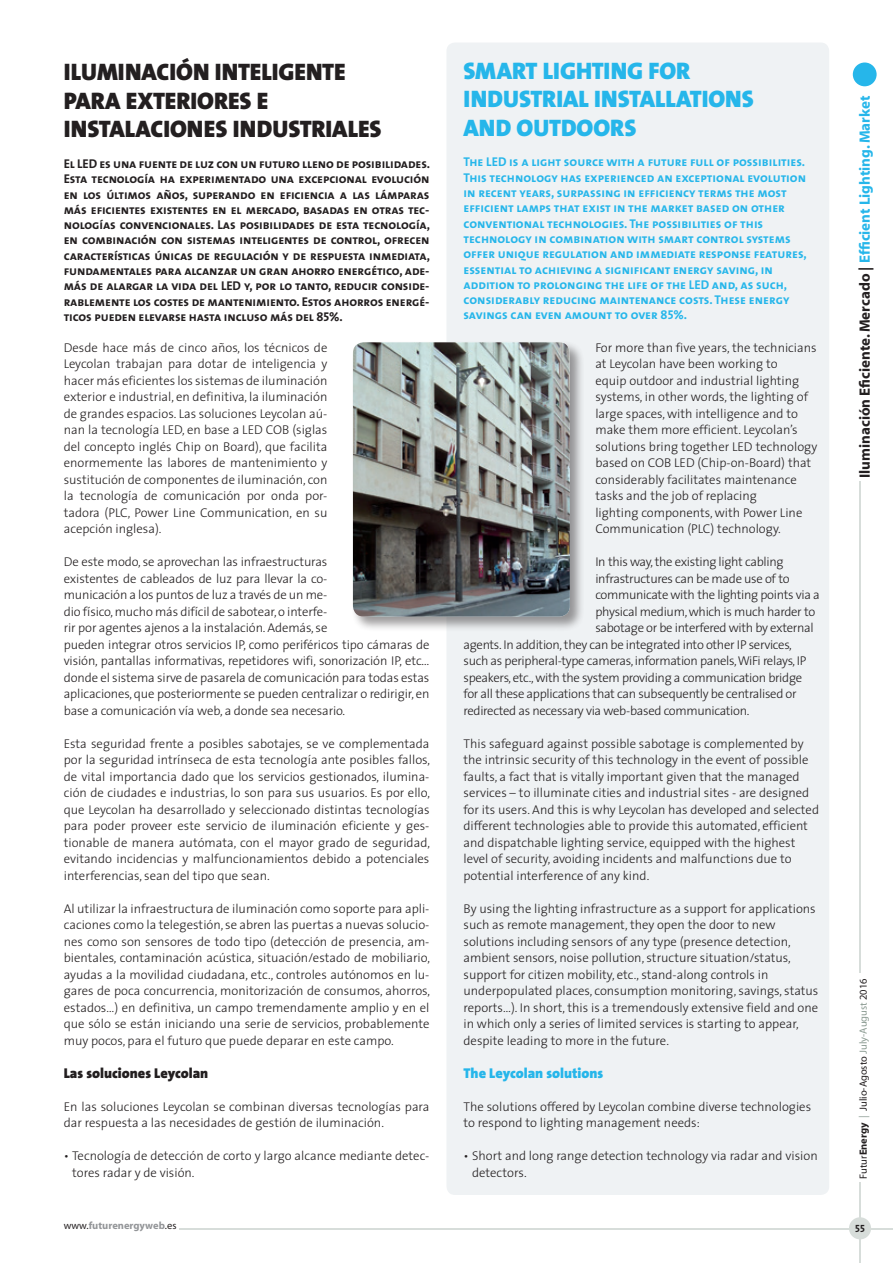
<style>
.page{position:relative;width:893px;height:1263px;background:#fff}
.page>*{position:absolute;margin:0;border:0;box-sizing:border-box;transform-origin:0 0}
.Titular_Grande{font:24px/28.8px "The Sans Black Caps";color:#231f20}
.Titular_Grande-2{font:24px/28.5px "The Sans Black Caps";color:#26b6ea}
.t1{font:700 15px "Myriad";color:#231f20}
.Ladillo_Texto_-_espa{font:900 14.25px "The Sans";color:#231f20}
.Ladillo_Texto{font:900 14.25px "The Sans";color:#26b6ea}
.Texto{font:300 12.75px/16.5px "The Sans";letter-spacing:-.01em;color:#231f20}
.Texto_ingles{font:300 12.75px/16.5px "The Sans";color:#231f20}
.Titular_Grande-3{font:12.75px/15.3px "The Sans Bold Caps";letter-spacing:-.01em;color:#231f20;text-align:justify}
.Titular_Grande-4{font:12.75px/15.3px "The Sans Bold Caps";color:#26b6ea}
.Texto_ingles-2{font:300 12.75px "The Sans";letter-spacing:-.025em;color:#231f20}
.t2{font:10.5px "Myriad";color:#231f20}
.t3{font:700 10.5px "Myriad";color:#939598}
.t4{font:10.5px "The Sans Bold Caps";color:#231f20}
.s1{color:#26b6ea}
.s2{font-weight:700}
.s3{color:#8b9b92}
.s4{font-weight:400;color:#231f20}
</style>
<div class="page">
<div style="left:446px;top:43px;width:383px;height:1152px;background:#eff2f4;border-radius:9px"></div>
<div style="left:350px;top:340px;width:234px;height:291px;background:#231f20;opacity:.45"></div>
<img style="left:353px;top:342px;width:217px;height:275px">
<hr style="left:179px;top:1228px;width:714px;height:1px;background:#d7ddda">
<hr style="left:860px;top:1182px;width:1px;height:81px;background:#d7ddda">
<div style="left:849px;top:1217px;width:22px;height:22px;background:#d7ddda;border-radius:50%"></div>
<hr style="left:860px;top:481px;width:1px;height:492px;background:#d7ddda">
<div style="left:853px;top:63px;width:24px;height:23px;background:#26b6ea;border-radius:50%"></div>
<p class="Titular_Grande" style="left:64px;top:57px;width:319px">ILUMINACIÓN INTELIGENTE<br>PARA EXTERIORES E<br>INSTALACIONES INDUSTRIALES</p>
<p class="Titular_Grande-3" style="left:64px;top:156px;width:368px">El LED es una fuente de luz con un futuro lleno de posibilidades.<br>Esta tecnología ha experimentado una excepcional evolución en los últimos años, superando en eficiencia a las lámparas más eficientes existentes en el mercado, basadas en otras tec&shy;nologías convencionales. Las posibilidades de esta tecnología, en combinación con sistemas inteligentes de control, ofrecen características únicas de regulación y de respuesta inmediata, fundamentales para alcanzar un gran ahorro energético, ade&shy;más de alargar la vida del LED y, por lo tanto, reducir conside&shy;rablemente los costes de mantenimiento. Estos ahorros energé&shy;ticos pueden elevarse hasta incluso más del 85%.</p>
<p class="Texto" style="left:64px;top:339px;width:265px;text-align:justify">Desde hace más de cinco años, los técnicos de Leycolan trabajan para dotar de inteligencia y hacer más eficientes los sistemas de iluminación exterior e industrial, en definitiva, la iluminación de grandes espacios. Las soluciones Leycolan aú&shy;nan la tecnología LED, en base a LED COB (siglas del concepto inglés Chip on Board), que facilita enormemente las labores de mantenimiento y sustitución de componentes de iluminación, con la tecnología de comunicación por onda por&shy;tadora (PLC, Power Line Communication, en su acepción inglesa).</p>
<p class="Texto" style="left:64px;top:553px;width:367px">De este modo, se aprovechan las infraestructuras<br>existentes de cableados de luz para llevar la co-<br>municación a los puntos de luz a través de un me-<br>dio físico, mucho más difícil de sabotear, o interfe-<br>rir por agentes ajenos a la instalación. Además, se<br>pueden integrar otros servicios IP, como periféricos tipo cámaras de visión, pantallas informativas, repetidores wifi, sonorización IP, etc… donde el sistema sirve de pasarela de comunicación para todas estas aplicaciones, que posteriormente se pueden centralizar o redirigir, en base a comunicación vía web, a donde sea necesario.</p>
<p class="Texto" style="left:64px;top:735px;width:368px;text-align:justify">Esta seguridad frente a posibles sabotajes, se ve complementada por la seguridad intrínseca de esta tecnología ante posibles fallos, de vital importancia dado que los servicios gestionados, ilumina&shy;ción de ciudades e industrias, lo son para sus usuarios. Es por ello, que Leycolan ha desarrollado y seleccionado distintas tecnologías para poder proveer este servicio de iluminación eficiente y ges&shy;tionable de manera autómata, con el mayor grado de seguridad, evitando incidencias y malfuncionamientos debido a potenciales interferencias, sean del tipo que sean.</p>
<p class="Texto" style="left:64px;top:900px;width:368px;text-align:justify">Al utilizar la infraestructura de iluminación como soporte para apli&shy;caciones como la telegestión, se abren las puertas a nuevas solucio&shy;nes como son sensores de todo tipo (detección de presencia, am&shy;bientales, contaminación acústica, situación/estado de mobiliario, ayudas a la movilidad ciudadana, etc., controles autónomos en lu&shy;gares de poca concurrencia, monitorización de consumos, ahorros, estados…) en definitiva, un campo tremendamente amplio y en el que sólo se están iniciando una serie de servicios, probablemente muy pocos, para el futuro que puede deparar en este campo.</p>
<p class="Ladillo_Texto_-_espa" style="left:64px;top:1061px;width:146px">Las soluciones Leycolan</p>
<p class="Texto" style="left:64px;top:1098px;width:367px">En las soluciones Leycolan se combinan diversas tecnologías para dar respuesta a las necesidades de gestión de iluminación.</p>
<p class="Texto" style="left:72px;top:1147px;width:359px;text-indent:-9px">• Tecnología de detección de corto y largo alcance mediante detec&shy;tores radar y de visión.</p>
<p class="Titular_Grande-2" style="left:463px;top:56px;width:228px">SMART LIGHTING FOR</p>
<p class="Titular_Grande-2" style="left:463px;top:85px;width:292px">INDUSTRIAL INSTALLATIONS<br>AND OUTDOORS</p>
<p class="Titular_Grande-4" style="left:463px;top:154px;width:345px">The LED is a light source with a future full of possibilities.<br>This technology has experienced an exceptional evolution in recent years, surpassing in efficiency terms the most efficient lamps that exist in the market based on other conventional technologies. The possibilities of this technology in combination with smart control systems offer unique regulation and immediate response features, essential to achieving a significant energy saving, in addition to prolonging the life of the LED and, as such, considerably reducing maintenance costs. These energy savings can even amount to over 85%.</p>
<p class="Texto_ingles" style="left:595px;top:339px;width:224px">For more than five years, the technicians at Leycolan have been working to<br>equip outdoor and industrial lighting systems, in other words, the lighting of large spaces, with intelligence and to make them more efficient. Leycolan’s solutions bring together LED technology based on COB LED (Chip-on-Board) that considerably facilitates maintenance tasks and the job of replacing<br>lighting components, with Power Line Communication (PLC) technology.</p>
<p class="Texto_ingles-2" style="left:595px;top:551px;width:190px">In this way, the existing light cabling</p>
<p class="Texto_ingles-2" style="left:595px;top:568px;width:196px">infrastructures can be made use of to</p>
<p class="Texto_ingles-2" style="left:595px;top:584px;width:226px">communicate with the lighting points via a</p>
<p class="Texto_ingles-2" style="left:595px;top:601px;width:221px">physical medium, which is much harder to</p>
<p class="Texto_ingles-2" style="left:595px;top:617px;width:220px">sabotage or be interfered with by external</p>
<p class="Texto_ingles-2" style="left:463px;top:634px;width:330px">agents. In addition, they can be integrated into other IP services,</p>
<p class="Texto_ingles-2" style="left:463px;top:650px;width:345px">such as peripheral-type cameras, information panels, WiFi relays, IP</p>
<p class="Texto_ingles-2" style="left:463px;top:667px;width:340px">speakers, etc., with the system providing a communication bridge</p>
<p class="Texto_ingles-2" style="left:463px;top:683px;width:335px">for all these applications that can subsequently be centralised or</p>
<p class="Texto_ingles-2" style="left:463px;top:700px;width:287px">redirected as necessary via web-based communication.</p>
<p class="Texto_ingles" style="left:463px;top:735px;width:357px">This safeguard against possible sabotage is complemented by the intrinsic security of this technology in the event of possible faults, a fact that is vitally important given that the managed services – to illuminate cities and industrial sites - are designed for its users. And this is why Leycolan has developed and selected different technologies able to provide this automated, efficient and dispatchable lighting service, equipped with the highest level of security, avoiding incidents and malfunctions due to potential interference of any kind.</p>
<p class="Texto_ingles" style="left:463px;top:900px;width:356px">By using the lighting infrastructure as a support for applications such as remote management, they open the door to new solutions including sensors of any type (presence detection, ambient sensors, noise pollution, structure situation/status, support for citizen mobility, etc., stand-along controls in underpopulated places, consumption monitoring, savings, status reports…). In short, this is a tremendously extensive field and one in which only a series of limited services is starting to appear, despite leading to more in the future.</p>
<p class="Ladillo_Texto" style="left:463px;top:1061px;width:141px">The Leycolan solutions</p>
<p class="Texto_ingles" style="left:463px;top:1098px;width:349px">The solutions offered by Leycolan combine diverse technologies to respond to lighting management needs:</p>
<p class="Texto" style="left:472px;top:1147px;width:347px;text-indent:-9px">• Short and long range detection technology via radar and vision detectors.</p>
<p class="t1" style="left:857px;top:478px;width:384px;rotate:-90deg">Iluminación Eficiente. Mercado | <span class="s1">Efficient Lighting. Market</span></p>
<p class="t2" style="left:858px;top:1178px;width:202px;rotate:-90deg">Futur<span class="s2">Energy</span> <span class="s3">|</span> Julio-Agosto <span class="s3">July-August</span> 2016</p>
<p class="t3" style="left:64px;top:1220px;width:114px"><span class="s4">www.</span>futurenergyweb<span class="s4">.es</span></p>
<p class="t4" style="left:855px;top:1219px;width:11px">55</p>
</div>
